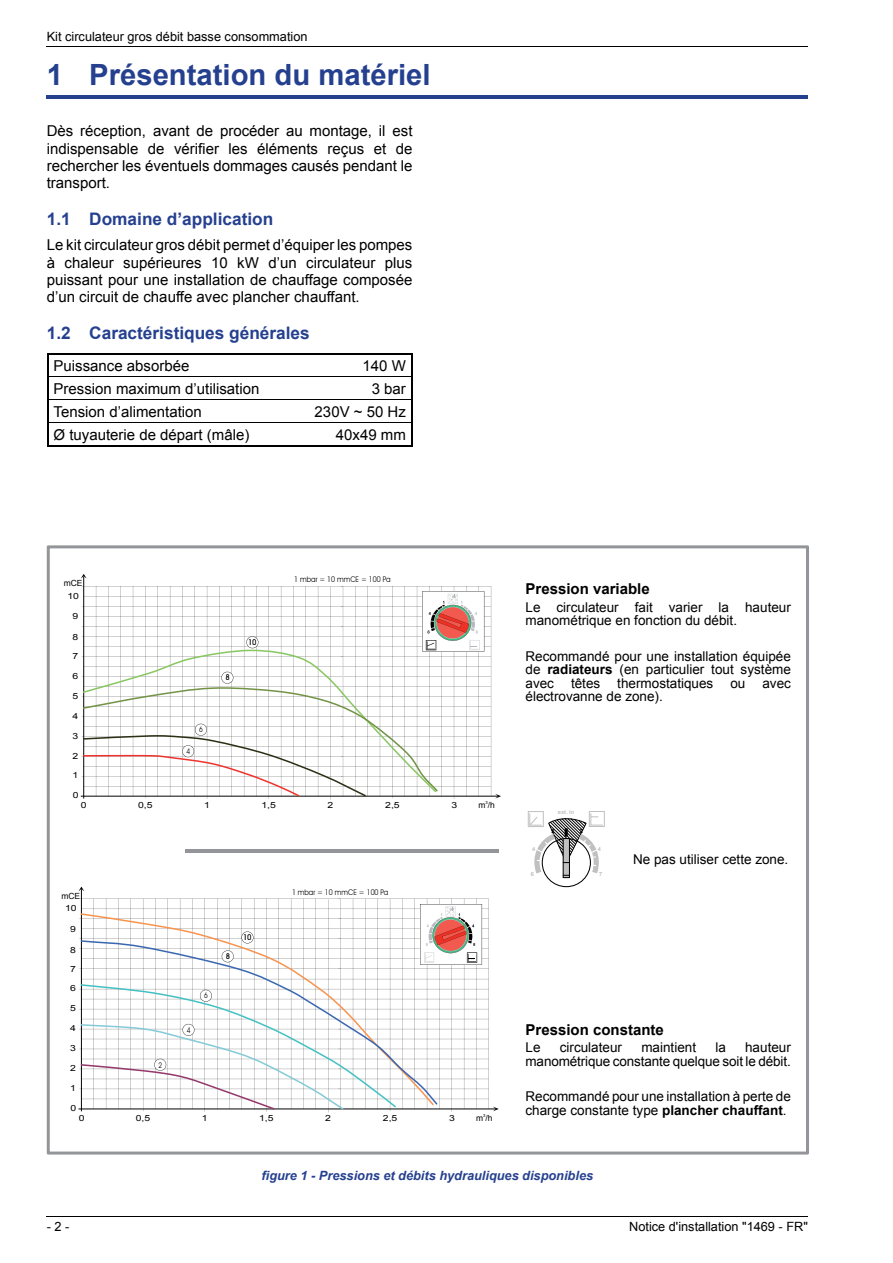
<style>
.page{position:relative;width:893px;height:1263px;background:#fff}
.page>*{position:absolute;margin:0;border:0;box-sizing:border-box;transform-origin:0 0}
.t1{font:700 29.25px "Arial";color:#25408f}
.t2{font:700 17.25px "Arial";color:#25408f}
.t3{font:15px/17.2px "Arial";color:#000;text-align:justify}
.t4{font:700 15px "Arial";color:#000}
.t5{font:13.5px/13.5px "Arial";color:#000}
.t6{font:12.75px "Arial";color:#000}
.t7{font:italic 700 12.75px "Arial";color:#25408f}
.t8{font:8.4px "Arial";color:#000;scale:1.23 1}
.t9{font:8.4px "Arial";color:#000}
.t10{font:7.8px "Avant Garde IT Cby BT";color:#000;scale:.91 1}
.t11{font:7.8px "Avant Garde IT Cby BT";color:#000;scale:.85 1}
.t12{font:700 5.7px "Arial";color:#c1c0c0}
.t13{font:700 5.7px "Arial";color:#000}
.t14{font:4.2px "Arial";color:#000}
.s1{font-weight:700}
</style>
<div class="page">
<hr style="left:47px;top:46px;width:761px;height:1px;background:#000">
<hr style="left:47px;top:1216px;width:761px;height:1px;background:#000">
<hr style="left:47px;top:96px;width:761px;height:3px;background:#25408f">
<hr style="left:47px;top:353px;width:244px;height:2px;background:#000">
<hr style="left:291px;top:353px;width:122px;height:2px;background:#000">
<hr style="left:411px;top:355px;width:2px;height:22px;background:#000">
<hr style="left:411px;top:377px;width:2px;height:23px;background:#000">
<hr style="left:411px;top:400px;width:2px;height:23px;background:#000">
<svg style="left:47px;top:355px;width:1px;height:90px"></svg>
<hr style="left:411px;top:423px;width:2px;height:22px;background:#000">
<hr style="left:47px;top:445px;width:244px;height:1px;background:#000">
<hr style="left:291px;top:445px;width:122px;height:1px;background:#000">
<hr style="left:48px;top:376px;width:243px;height:1px;background:#000">
<hr style="left:291px;top:376px;width:120px;height:1px;background:#000">
<hr style="left:48px;top:399px;width:243px;height:1px;background:#000">
<hr style="left:291px;top:399px;width:120px;height:1px;background:#000">
<hr style="left:48px;top:422px;width:243px;height:1px;background:#000">
<hr style="left:291px;top:422px;width:120px;height:1px;background:#000">
<svg style="left:47px;top:545px;width:762px;height:609px"></svg>
<hr style="left:81px;top:889px;width:1px;height:222px;background:#000">
<svg style="left:78px;top:886px;width:6px;height:5px"></svg>
<hr style="left:78px;top:1108px;width:418px;height:1px;background:#000">
<svg style="left:79px;top:899px;width:420px;height:213px"></svg>
<hr style="left:185px;top:849px;width:314px;height:3px;background:#939598">
<div style="left:528px;top:811px;width:16px;height:16px;border:1px solid #c1c0c0"></div>
<div style="left:589px;top:811px;width:16px;height:16px;border:1px solid #c1c0c0"></div>
<svg style="left:529px;top:813px;width:74px;height:75px"></svg>
<p class="t6" style="left:47px;top:28px;width:262px">Kit circulateur gros débit basse consommation</p>
<h1 class="t1" style="left:47px;top:55px;width:385px">1 Présentation du matériel</h1>
<p class="t3" style="left:47px;top:123px;width:367px">Dès réception, avant de procéder au montage, il est indispensable de vérifier les éléments reçus et de rechercher les éventuels dommages causés pendant le transport.</p>
<p class="t2" style="left:47px;top:207px;width:228px">1.1 Domaine d’application</p>
<p class="t3" style="left:47px;top:237px;width:367px">Le kit circulateur gros débit permet d’équiper les pompes à chaleur supérieures 10 kW d’un circulateur plus puissant pour une installation de chauffage composée d’un circuit de chauffe avec plancher chauffant.</p>
<p class="t2" style="left:47px;top:321px;width:265px">1.2 Caractéristiques générales</p>
<p class="t3" style="left:54px;top:357px;width:137px">Puissance absorbée</p>
<p class="t3" style="left:363px;top:357px;width:45px">140 W</p>
<p class="t3" style="left:54px;top:380px;width:207px">Pression maximum d’utilisation</p>
<p class="t3" style="left:372px;top:380px;width:36px">3 bar</p>
<p class="t3" style="left:54px;top:403px;width:150px">Tension d’alimentation</p>
<p class="t3" style="left:315px;top:403px;width:93px">230V ~ 50 Hz</p>
<p class="t3" style="left:54px;top:426px;width:197px">Ø tuyauterie de départ (mâle)</p>
<p class="t3" style="left:336px;top:426px;width:72px">40x49 mm</p>
<p class="t9" style="left:64px;top:578px;width:20px">mCE</p>
<p class="t8" style="left:67px;top:590px;width:11px">10</p>
<p class="t8" style="left:72px;top:610px;width:6px">9</p>
<p class="t8" style="left:72px;top:632px;width:6px">8</p>
<p class="t8" style="left:72px;top:651px;width:6px">7</p>
<p class="t8" style="left:72px;top:670px;width:6px">6</p>
<p class="t8" style="left:72px;top:690px;width:6px">5</p>
<p class="t8" style="left:72px;top:710px;width:6px">4</p>
<p class="t8" style="left:72px;top:730px;width:6px">3</p>
<p class="t8" style="left:72px;top:750px;width:6px">2</p>
<p class="t8" style="left:72px;top:770px;width:6px">1</p>
<p class="t8" style="left:73px;top:790px;width:6px">0</p>
<p class="t11" style="left:186px;top:746px;width:6px">4</p>
<p class="t11" style="left:199px;top:725px;width:6px">6</p>
<p class="t11" style="left:226px;top:673px;width:6px">8</p>
<p class="t11" style="left:249px;top:637px;width:10px">10</p>
<p class="t10" style="left:294px;top:574px;width:107px">1 mbar = 10 mmCE = 100 Pa</p>
<p class="t8" style="left:81px;top:799px;width:6px">0</p>
<p class="t8" style="left:138px;top:799px;width:13px">0,5</p>
<p class="t8" style="left:204px;top:800px;width:6px">1</p>
<p class="t8" style="left:261px;top:799px;width:13px">1,5</p>
<p class="t8" style="left:328px;top:799px;width:6px">2</p>
<p class="t8" style="left:385px;top:799px;width:13px">2,5</p>
<p class="t8" style="left:451px;top:799px;width:6px">3</p>
<p class="t14" style="left:485px;top:800px;width:4px">3</p>
<p class="t9" style="left:478px;top:800px;width:18px">m/h</p>
<p class="t9" style="left:61px;top:891px;width:20px">mCE</p>
<p class="t8" style="left:65px;top:903px;width:11px">10</p>
<p class="t8" style="left:70px;top:923px;width:6px">9</p>
<p class="t8" style="left:70px;top:945px;width:6px">8</p>
<p class="t8" style="left:70px;top:964px;width:6px">7</p>
<p class="t8" style="left:70px;top:983px;width:6px">6</p>
<p class="t8" style="left:70px;top:1003px;width:6px">5</p>
<p class="t8" style="left:70px;top:1023px;width:6px">4</p>
<p class="t8" style="left:70px;top:1043px;width:6px">3</p>
<p class="t8" style="left:70px;top:1063px;width:6px">2</p>
<p class="t8" style="left:70px;top:1083px;width:6px">1</p>
<p class="t8" style="left:70px;top:1103px;width:6px">0</p>
<p class="t11" style="left:159px;top:1060px;width:6px">2</p>
<p class="t11" style="left:187px;top:1025px;width:6px">4</p>
<p class="t11" style="left:204px;top:991px;width:6px">6</p>
<p class="t11" style="left:226px;top:951px;width:6px">8</p>
<p class="t11" style="left:244px;top:933px;width:10px">10</p>
<p class="t10" style="left:292px;top:887px;width:107px">1 mbar = 10 mmCE = 100 Pa</p>
<p class="t8" style="left:79px;top:1112px;width:6px">0</p>
<p class="t8" style="left:136px;top:1112px;width:13px">0,5</p>
<p class="t8" style="left:202px;top:1113px;width:6px">1</p>
<p class="t8" style="left:259px;top:1112px;width:13px">1,5</p>
<p class="t8" style="left:325px;top:1112px;width:6px">2</p>
<p class="t8" style="left:383px;top:1112px;width:13px">2,5</p>
<p class="t8" style="left:449px;top:1112px;width:6px">3</p>
<p class="t14" style="left:483px;top:1112px;width:4px">3</p>
<p class="t9" style="left:476px;top:1112px;width:18px">m/h</p>
<p class="t4" style="left:525px;top:579px;width:126px">Pression variable</p>
<p class="t5" style="left:525px;top:600px;width:267px">Le circulateur fait varier la hauteur manométrique en fonction du débit.</p>
<p class="t5" style="left:525px;top:649px;width:267px;text-align:justify">Recommandé pour une installation équipée de <span class="s1">radiateurs</span> (en particulier tout système avec</p>
<p class="t5" style="left:571px;top:676px;width:31px">têtes</p>
<p class="t5" style="left:617px;top:676px;width:98px">thermostatiques</p>
<p class="t5" style="left:730px;top:676px;width:17px">ou</p>
<p class="t5" style="left:762px;top:676px;width:30px">avec</p>
<p class="t5" style="left:525px;top:690px;width:139px">électrovanne de zone).</p>
<p class="t12" style="left:558px;top:808px;width:18px">ext. in</p>
<p class="t13" style="left:551px;top:827px;width:5px">2</p>
<p class="t13" style="left:580px;top:827px;width:5px">2</p>
<p class="t12" style="left:532px;top:845px;width:5px">4</p>
<p class="t12" style="left:531px;top:871px;width:5px">6</p>
<p class="t12" style="left:599px;top:871px;width:5px">7</p>
<p class="t12" style="left:598px;top:845px;width:5px">4</p>
<p class="t5" style="left:633px;top:852px;width:157px">Ne pas utiliser cette zone.</p>
<p class="t4" style="left:525px;top:1019px;width:140px">Pression constante</p>
<p class="t5" style="left:525px;top:1041px;width:17px">Le</p>
<p class="t5" style="left:560px;top:1041px;width:64px">circulateur</p>
<p class="t5" style="left:641px;top:1041px;width:56px">maintient</p>
<p class="t5" style="left:715px;top:1041px;width:12px">la</p>
<p class="t5" style="left:525px;top:1041px;width:267px;text-align:right">hauteur<br>manométrique constante quelque soit le débit.</p>
<p class="t5" style="left:525px;top:1090px;width:267px">Recommandé pour une installation à perte de charge constante type <span class="s1">plancher chauffant</span>.</p>
<p class="t6" style="left:47px;top:1219px;width:24px">- 2 -</p>
<p class="t7" style="left:262px;top:1167px;width:333px">figure 1 - Pressions et débits hydrauliques disponibles</p>
<p class="t6" style="left:629px;top:1219px;width:180px">Notice d'installation "1469 - FR"</p>
</div>
